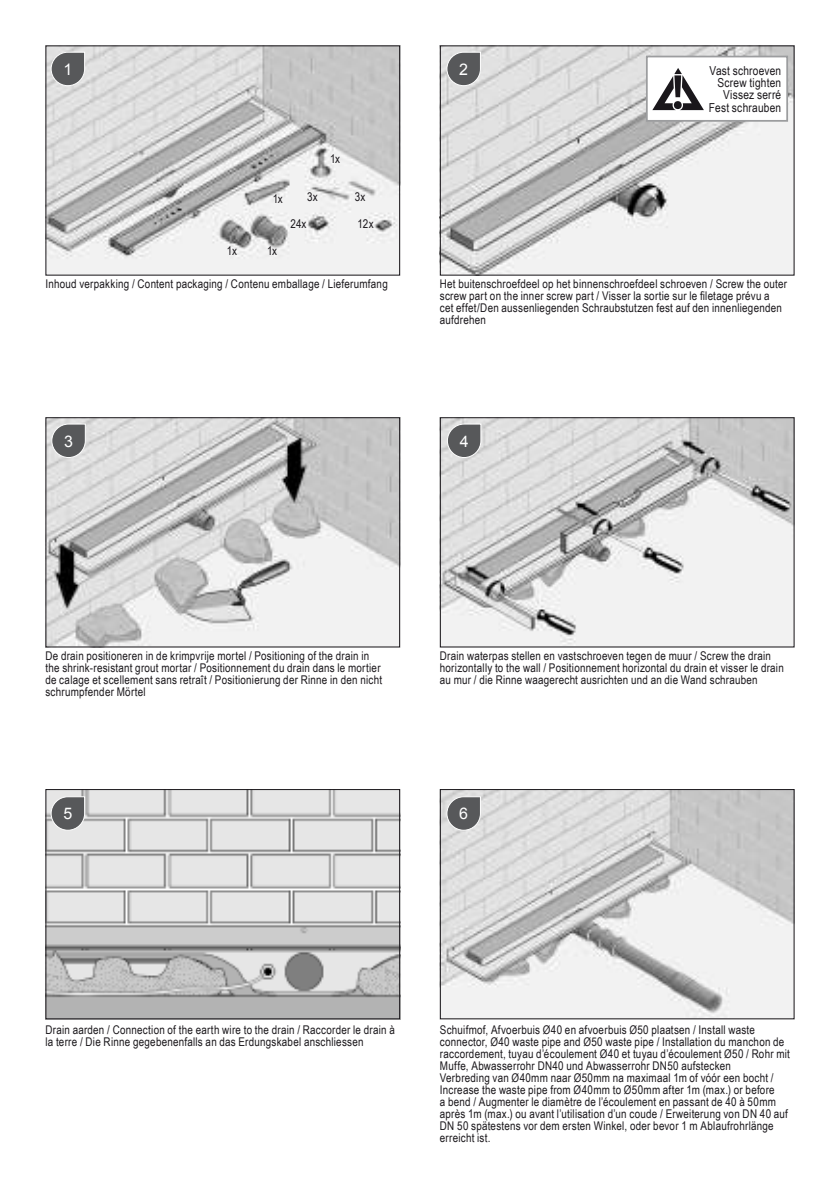
<style>
.page{position:relative;width:840px;height:1191px;background:#fff}
.page>*{position:absolute;margin:0;border:0;box-sizing:border-box;transform-origin:0 0}
.t1{font:16px "Arial";color:#fff}
.t2{font:12.4px/12.4px "Arial Narrow";letter-spacing:.02em;color:#1a171b;text-align:right}
.t3{font:12px/12px "Arial Narrow";letter-spacing:.02em;color:#1a171b}
</style>
<div class="page">
<img style="left:47px;top:791px;width:351px;height:226px">
<div style="left:45px;top:789px;width:355px;height:230px;border:1px solid #1a171b"></div>
<svg style="left:50px;top:795px;width:36px;height:36px"></svg>
<img style="left:441px;top:791px;width:351px;height:226px">
<div style="left:439px;top:789px;width:355px;height:230px;border:1px solid #1a171b"></div>
<svg style="left:445px;top:795px;width:36px;height:36px"></svg>
<img style="left:47px;top:47px;width:351px;height:227px">
<svg style="left:50px;top:51px;width:36px;height:36px"></svg>
<img style="left:47px;top:419px;width:351px;height:226px">
<div style="left:45px;top:417px;width:355px;height:230px;border:1px solid #1a171b"></div>
<svg style="left:51px;top:423px;width:35px;height:35px"></svg>
<img style="left:441px;top:419px;width:351px;height:226px">
<div style="left:439px;top:417px;width:355px;height:230px;border:1px solid #1a171b"></div>
<svg style="left:446px;top:423px;width:35px;height:35px"></svg>
<img style="left:441px;top:47px;width:351px;height:227px">
<svg style="left:445px;top:51px;width:36px;height:36px"></svg>
<div style="left:646px;top:57px;width:140px;height:64px;background:#fff"></div>
<div style="left:645px;top:56px;width:142px;height:66px;border:2px solid #9c9d9f"></div>
<svg style="left:652px;top:68px;width:51px;height:42px"></svg>
<div style="left:673px;top:101px;width:8px;height:8px;background:#1a171b;border-radius:50%"></div>
<h1 class="t1" style="left:63px;top:59px;width:10px">1</h1>
<p class="t3" style="left:330px;top:152px;width:12px">1x</p>
<p class="t3" style="left:272px;top:192px;width:12px">1x</p>
<p class="t3" style="left:354px;top:190px;width:12px">3x</p>
<p class="t3" style="left:307px;top:190px;width:12px">3x</p>
<p class="t3" style="left:227px;top:244px;width:12px">1x</p>
<p class="t3" style="left:267px;top:244px;width:12px">1x</p>
<p class="t3" style="left:290px;top:217px;width:17px">24x</p>
<p class="t3" style="left:357px;top:217px;width:18px">12x</p>
<p class="t3" style="left:45px;top:277px;width:344px">Inhoud verpakking / Content packaging / Contenu emballage / Lieferumfang</p>
<h1 class="t1" style="left:64px;top:430px;width:10px">3</h1>
<h1 class="t1" style="left:459px;top:59px;width:10px">2</h1>
<p class="t2" style="left:708px;top:64px;width:74px">Vast schroeven<br>Screw tighten<br>Vissez serré<br>Fest schrauben</p>
<p class="t3" style="left:439px;top:277px;width:348px">Het buitenschroefdeel op het binnenschroefdeel schroeven / Screw the outer screw part on the inner screw part / Visser la sortie sur le filetage prévu a<br>cet effet/Den aussenliegenden Schraubstutzen fest auf den innenliegenden aufdrehen</p>
<h1 class="t1" style="left:459px;top:430px;width:10px">4</h1>
<p class="t3" style="left:45px;top:649px;width:338px">De drain positioneren in de krimpvrije mortel / Positioning of the drain in the shrink-resistant grout mortar / Positionnement du drain dans le mortier de calage et scellement sans retraît / Positionierung der Rinne in den nicht schrumpfender Mörtel</p>
<h1 class="t1" style="left:63px;top:803px;width:10px">5</h1>
<p class="t3" style="left:439px;top:649px;width:345px">Drain waterpas stellen en vastschroeven tegen de muur / Screw the drain horizontally to the wall / Positionnement horizontal du drain et visser le drain au mur / die Rinne waagerecht ausrichten und an die Wand schrauben</p>
<h1 class="t1" style="left:459px;top:803px;width:10px">6</h1>
<p class="t3" style="left:45px;top:1023px;width:351px">Drain aarden / Connection of the earth wire to the drain / Raccorder le drain à la terre / Die Rinne gegebenenfalls an das Erdungskabel anschliessen</p>
<p class="t3" style="left:439px;top:1023px;width:351px">Schuifmof, Afvoerbuis Ø40 en afvoerbuis Ø50 plaatsen / Install waste connector, Ø40 waste pipe and Ø50 waste pipe / Installation du manchon de raccordement, tuyau d’écoulement Ø40 et tuyau d’écoulement Ø50 / Rohr mit Muffe, Abwasserrohr DN40 und Abwasserrohr DN50 aufstecken<br>Verbreding van Ø40mm naar Ø50mm na maximaal 1m of vóór een bocht / Increase the waste pipe from Ø40mm to Ø50mm after 1m (max.) or before<br>a bend / Augmenter le diamètre de l’écoulement en passant de 40 à 50mm après 1m (max.) ou avant l’utilisation d’un coude / Erweiterung von DN 40 auf DN 50 spätestens vor dem ersten Winkel, oder bevor 1 m Ablaufrohrlänge erreicht ist.</p>
</div>
